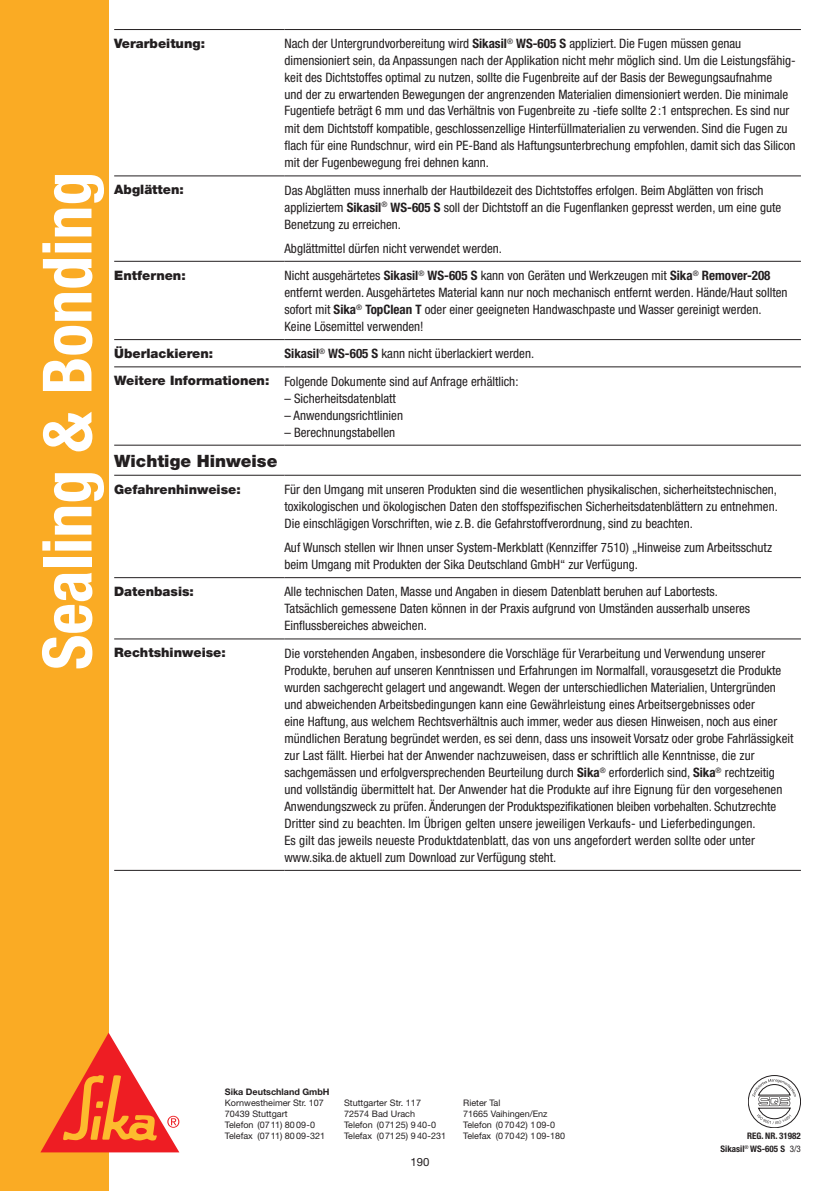
<style>
.page{position:relative;width:840px;height:1191px;background:#fff}
.page>*{position:absolute;margin:0;border:0;box-sizing:border-box;transform-origin:0 0}
.t1{font:700 condensed 68px "Helvetica Neue";color:#fff}
.t2{font:900 17px "Helvetica Neue";color:#231f20}
.t3{font:condensed 13px/17px "Helvetica Neue";color:#231f20}
.t4{font:900 13px "Helvetica Neue";color:#231f20}
.t5{font:11.4px "Helvetica Neue";color:#231f20}
.t6{font:9px/11px "Helvetica Neue";color:#231f20}
.t7{font:700 condensed 9px "Helvetica Neue";color:#231f20}
.t8{font:700 9px "Helvetica Neue";color:#231f20}
.s1{font-weight:700}
.s2{font-family:"Helvetica Neue LT"}
.s3{font-weight:900;font-stretch:normal}
.s4{font-weight:400}
</style>
<div class="page">
<div style="left:0;top:0;width:108px;height:1191px;background:#faab24"></div>
<svg style="left:40px;top:1032px;width:139px;height:120px"></svg>
<svg style="left:748px;top:1075px;width:52px;height:52px"></svg>
<hr style="left:114px;top:29px;width:170px;height:1px;background:#231f20">
<hr style="left:284px;top:29px;width:516px;height:1px;background:#231f20">
<hr style="left:114px;top:175px;width:170px;height:1px;background:#231f20">
<hr style="left:284px;top:175px;width:516px;height:1px;background:#231f20">
<hr style="left:114px;top:261px;width:170px;height:1px;background:#231f20">
<hr style="left:284px;top:261px;width:516px;height:1px;background:#231f20">
<hr style="left:114px;top:339px;width:170px;height:1px;background:#231f20">
<hr style="left:284px;top:339px;width:516px;height:1px;background:#231f20">
<hr style="left:114px;top:366px;width:170px;height:1px;background:#231f20">
<hr style="left:284px;top:366px;width:516px;height:1px;background:#231f20">
<hr style="left:114px;top:445px;width:170px;height:1px;background:#231f20">
<hr style="left:284px;top:445px;width:516px;height:1px;background:#231f20">
<hr style="left:114px;top:475px;width:170px;height:1px;background:#231f20">
<hr style="left:284px;top:475px;width:516px;height:1px;background:#231f20">
<hr style="left:114px;top:577px;width:170px;height:1px;background:#231f20">
<hr style="left:284px;top:577px;width:516px;height:1px;background:#231f20">
<hr style="left:114px;top:638px;width:170px;height:1px;background:#231f20">
<hr style="left:284px;top:638px;width:516px;height:1px;background:#231f20">
<hr style="left:114px;top:870px;width:170px;height:1px;background:#231f20">
<hr style="left:284px;top:870px;width:516px;height:1px;background:#231f20">
<h1 class="t1" style="left:26px;top:670px;width:500px;rotate:-90deg">Sealing &amp; Bonding</h1>
<p class="t4" style="left:114px;top:36px;width:92px">Verarbeitung:</p>
<p class="t3" style="left:284px;top:35px;width:512px">Nach der Untergrundvorbereitung wird <span class="s1">Sikasil</span><sup>®</sup> <span class="s1">WS-605 S</span> appliziert. Die Fugen müssen genau dimensioniert sein, da Anpassungen nach der Applikation nicht mehr möglich sind. Um die Leistungsfähig&shy;keit des Dichtstoffes optimal zu nutzen, sollte die Fugenbreite auf der Basis der Bewegungsaufnahme<br>und der zu erwartenden Bewegungen der angrenzenden Materialien dimensioniert werden. Die minimale Fugentiefe beträgt 6 mm und das Verhältnis von Fugenbreite zu -tiefe sollte 2 :1 entsprechen. Es sind nur</p>
<p class="t3" style="left:284px;top:120px;width:512px">mit dem Dichtstoff kompatible, geschlossenzellige Hinterfüllmaterialien zu verwenden. Sind die Fugen zu flach für eine Rundschnur<span class="s2">,</span> wird ein PE-Band als Haftungsunterbrechung empfohlen, damit sich das Silicon mit der Fugenbewegung frei dehnen kann.</p>
<p class="t4" style="left:114px;top:182px;width:71px">Abglätten:</p>
<p class="t3" style="left:284px;top:181px;width:498px">Das Abglätten muss innerhalb der Hautbildezeit des Dichtstoffes erfolgen. Beim Abglätten von frisch appliziertem <span class="s1">Sikasil</span><sup>®</sup> <span class="s1">WS-605 S</span> soll der Dichtstoff an die Fugenflanken gepresst werden, um eine gute<br>Benetzung zu erreichen.</p>
<p class="t3" style="left:284px;top:240px;width:219px">Abglättmittel dürfen nicht verwendet werden.</p>
<p class="t4" style="left:114px;top:267px;width:73px">Entfernen:</p>
<p class="t3" style="left:284px;top:267px;width:504px">Nicht ausgehärtetes <span class="s1">Sikasil</span><sup>®</sup> <span class="s1">WS-605 S</span> kann von Geräten und Werkzeugen mit <span class="s1">Sika</span><sup>®</sup> <span class="s1">Remover-208 </span>entfernt werden. Ausgehärtetes Material kann nur noch mechanisch entfernt werden. Hände/Haut sollten sofort mit <span class="s1">Sika</span><sup>®</sup> <span class="s1">TopClean T</span> oder einer geeigneten Handwaschpaste und Wasser gereinigt werden.<br>Keine Lösemittel verwenden!</p>
<p class="t4" style="left:114px;top:346px;width:100px">Überlackieren:</p>
<p class="t3" style="left:114px;top:340px;width:421px;line-height:27.2px;text-indent:170px"><span class="s1">Sikasil</span><sup>®</sup> <span class="s1">WS-605 S</span> kann nicht überlackiert werden.<br><span class="s3">Weitere Informationen:</span> Folgende Dokumente sind auf Anfrage erhältlich:</p>
<p class="t3" style="left:284px;top:389px;width:113px">– Sicherheitsdatenblatt</p>
<p class="t3" style="left:284px;top:406px;width:120px">– Anwendungsrichtlinien</p>
<p class="t3" style="left:284px;top:423px;width:112px">– Berechnungstabellen</p>
<h2 class="t2" style="left:114px;top:450px;width:165px">Wichtige Hinweise</h2>
<p class="t4" style="left:114px;top:481px;width:128px">Gefahrenhinweise:</p>
<p class="t3" style="left:284px;top:481px;width:494px;text-align:justify">Für den Umgang mit unseren Produkten sind die wesentlichen physikalischen, sicherheitstechnischen, toxikologischen und ökologischen Daten den stoffspezifischen Sicherheitsdatenblättern zu entnehmen.<br>Die einschlägigen Vorschriften, wie z.B. die Gefahrstoffverordnung, sind zu beachten.</p>
<p class="t3" style="left:284px;top:539px;width:489px">Auf Wunsch stellen wir Ihnen unser System-Merkblatt (Kennziffer 7510) „Hinweise zum Arbeitsschutz beim Umgang mit Produkten der Sika Deutschland GmbH“ zur Verfügung.</p>
<p class="t4" style="left:114px;top:584px;width:81px">Datenbasis:</p>
<p class="t3" style="left:284px;top:583px;width:467px">Alle technischen Daten, Masse und Angaben in diesem Datenblatt beruhen auf Labortests.<br>Tatsächlich gemessene Daten können in der Praxis aufgrund von Umständen ausserhalb unseres<br>Einflussbereiches abweichen.</p>
<p class="t4" style="left:114px;top:645px;width:113px">Rechtshinweise:</p>
<p class="t3" style="left:284px;top:644px;width:510px">Die vorstehenden Angaben, insbesondere die Vorschläge für Verarbeitung und Verwendung unserer Produkte, beruhen auf unseren Kenntnissen und Erfahrungen im Normalfall, vorausgesetzt die Produkte wurden sachgerecht gelagert und angewandt. Wegen der unterschiedlichen Materialien, Untergründen und abweichenden Arbeitsbedingungen kann eine Gewährleistung eines Arbeitsergebnisses oder<br>eine Haftung, aus welchem Rechtsverhältnis auch immer, weder aus diesen Hinweisen, noch aus einer mündlichen Beratung begründet werden, es sei denn, dass uns insoweit Vorsatz oder grobe Fahrlässigkeit zur Last fällt. Hierbei hat der Anwender nachzuweisen, dass er schriftlich alle Kenntnisse, die zur sachgemässen und erfolgversprechenden Beurteilung durch <span class="s1">Sika</span><sup>®</sup> erforderlich sind, <span class="s1">Sika</span><sup>®</sup> rechtzeitig und vollständig übermittelt hat. Der Anwender hat die Produkte auf ihre Eignung für den vorgesehenen Anwendungszweck zu prüfen. Änderungen der Produktspezifikationen bleiben vorbehalten. Schutzrechte Dritter sind zu beachten. Im Übrigen gelten unsere jeweiligen Verkaufs- und Lieferbedingungen.<br>Es gilt das jeweils neueste Produktdatenblatt, das von uns angefordert werden sollte oder unter www.sika.de aktuell zum Download zur Verfügung steht.</p>
<p class="t8" style="left:225px;top:1086px;width:106px">Sika Deutschland GmbH</p>
<p class="t6" style="left:225px;top:1097px;width:102px">Kornwestheimer Str. 107<br>70439 Stuttgart<br>Telefon (0711) 8009-0<br>Telefax (0711) 8009-321</p>
<p class="t6" style="left:344px;top:1097px;width:103px">Stuttgarter Str. 117<br>72574 Bad Urach<br>Telefon (07125) 940-0<br>Telefax (07125) 940-231</p>
<p class="t5" style="left:410px;top:1155px;width:20px">190</p>
<p class="t6" style="left:463px;top:1097px;width:103px">Rieter Tal<br>71665 Vaihingen/Enz<br>Telefon (07042) 109-0<br>Telefax (07042) 109-180</p>
<p class="t7" style="left:746px;top:1130px;width:55px">REG. NR. 31982</p>
<p class="t7" style="left:720px;top:1143px;width:82px">Sikasil<sup>®</sup> WS-605 S <span class="s4">3/3</span></p>
</div>
